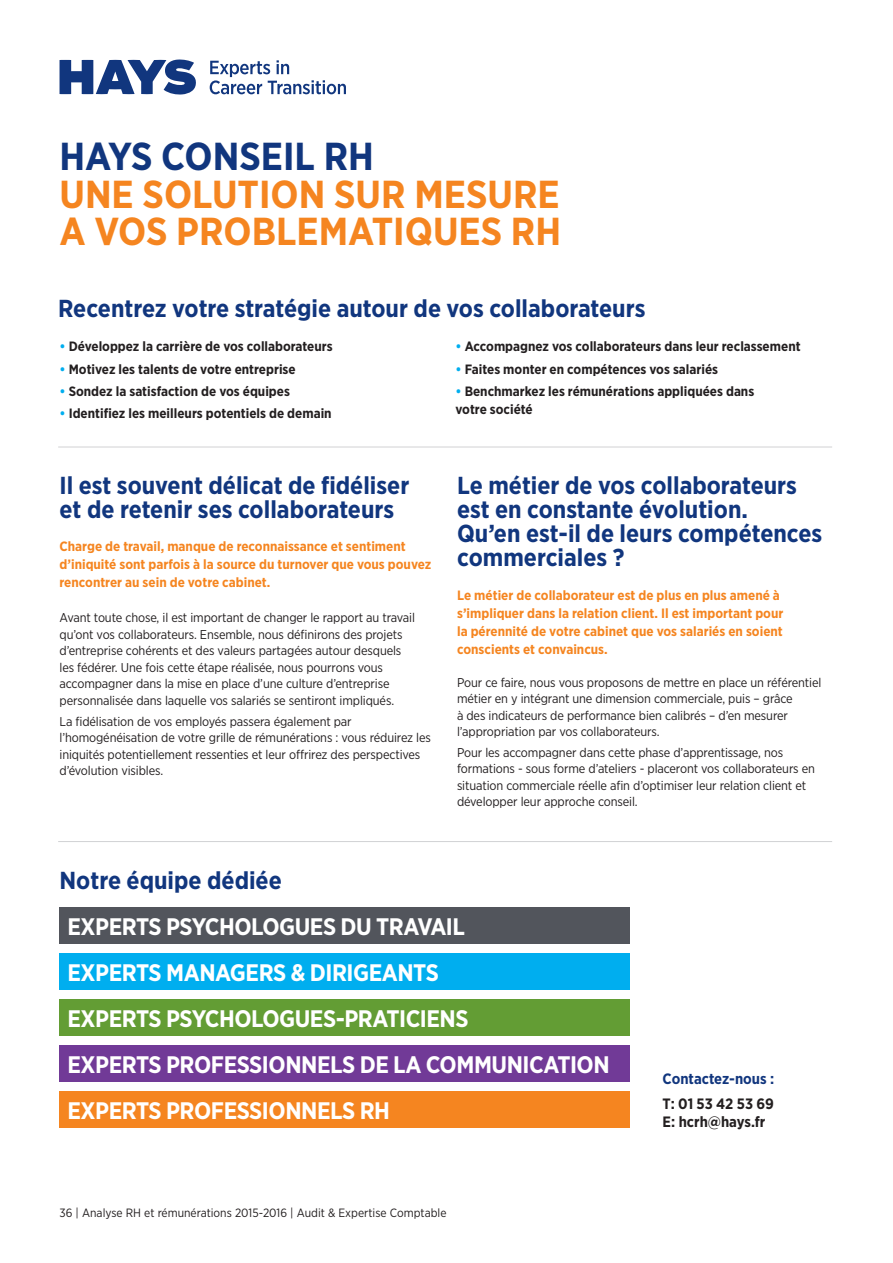
<style>
.page{position:relative;width:893px;height:1263px;background:#fff}
.page>*{position:absolute;margin:0;border:0;box-sizing:border-box;transform-origin:0 0}
.Sub-heading_Bold_10p{font:700 39px/37.5px "Gotham Narrow";color:#f58520}
.Sub-heading_Bold_10p-2{font:700 24.6px/24px "Gotham Narrow";color:#11367e}
.Sub-heading_Bold_10p-3{font:700 23.85px "Gotham Narrow";letter-spacing:-.02em;color:#fff}
.Sub-heading_Bold_10p-4{font:700 15px/25.5px "Gotham Narrow";color:#11367e}
.Sub-heading_Bold_10p-5{font:700 15px "Gotham Narrow";color:#231f20}
.Sub-heading_Bold_10p-6{font:700 13.5px/18px "Gotham Narrow";color:#f58520}
.Sub-heading_Bold_10p-7{font:700 13.5px/18px "Gotham Narrow";color:#231f20}
.Sub-heading_Bold_10p-8{font:12.75px/16.5px "Gotham Narrow";letter-spacing:-.01em;color:#231f20}
.Footer_Left{font:12px "Gotham Narrow";color:#231f20}
.s1{color:#11367e}
.s2{color:#00aeef}
.s3{color:#231f20}
</style>
<div class="page">
<div style="left:60px;top:907px;width:570px;height:36px;background:#52555c"></div>
<div style="left:60px;top:999px;width:570px;height:36px;background:#639d34"></div>
<div style="left:60px;top:953px;width:570px;height:36px;background:#00aeef"></div>
<div style="left:60px;top:1045px;width:570px;height:36px;background:#713a97"></div>
<div style="left:60px;top:1091px;width:570px;height:36px;background:#f58520"></div>
<svg style="left:60px;top:60px;width:286px;height:35px"></svg>
<hr style="left:58px;top:447px;width:774px;height:1px;background:#d1d2d4">
<hr style="left:58px;top:841px;width:774px;height:1px;background:#d1d2d4">
<p class="Sub-heading_Bold_10p" style="left:59px;top:137px;width:503px"><span class="s1">HAYS CONSEIL RH<br></span>UNE SOLUTION SUR MESURE<br>A VOS PROBLEMATIQUES RH</p>
<p class="Sub-heading_Bold_10p-2" style="left:58px;top:296px;width:589px">Recentrez votre stratégie autour de vos collaborateurs</p>
<p class="Sub-heading_Bold_10p-7" style="left:60px;top:337px;width:275px"><span class="s2">•</span> Développez la carrière de vos collaborateurs</p>
<p class="Sub-heading_Bold_10p-7" style="left:60px;top:360px;width:238px"><span class="s2">•</span> Motivez les talents de votre entreprise</p>
<p class="Sub-heading_Bold_10p-7" style="left:60px;top:382px;width:232px"><span class="s2">•</span> Sondez la satisfaction de vos équipes</p>
<p class="Sub-heading_Bold_10p-7" style="left:60px;top:404px;width:274px"><span class="s2">•</span> Identifiez les meilleurs potentiels de demain</p>
<p class="Sub-heading_Bold_10p-2" style="left:60px;top:473px;width:351px">Il est souvent délicat de fidéliser et de retenir ses collaborateurs</p>
<p class="Sub-heading_Bold_10p-6" style="left:60px;top:537px;width:373px">Charge de travail, manque de reconnaissance et sentiment d’iniquité sont parfois à la source du turnover que vous pouvez rencontrer au sein de votre cabinet.</p>
<p class="Sub-heading_Bold_10p-8" style="left:60px;top:609px;width:357px">Avant toute chose, il est important de changer le rapport au travail qu’ont vos collaborateurs. Ensemble, nous définirons des projets d’entreprise cohérents et des valeurs partagées autour desquels les fédérer. Une fois cette étape réalisée, nous pourrons vous accompagner dans la mise en place d’une culture d’entreprise personnalisée dans laquelle vos salariés se sentiront impliqués.</p>
<p class="Sub-heading_Bold_10p-8" style="left:60px;top:713px;width:373px">La fidélisation de vos employés passera également par l’homogénéisation de votre grille de rémunérations : vous réduirez les iniquités potentiellement ressenties et leur offrirez des perspectives d’évolution visibles.</p>
<p class="Sub-heading_Bold_10p-2" style="left:60px;top:868px;width:224px">Notre équipe dédiée</p>
<p class="Sub-heading_Bold_10p-7" style="left:455px;top:337px;width:347px"><span class="s2">•</span> Accompagnez vos collaborateurs dans leur reclassement</p>
<p class="Sub-heading_Bold_10p-7" style="left:455px;top:360px;width:264px"><span class="s2">•</span> Faites monter en compétences vos salariés</p>
<p class="Sub-heading_Bold_10p-7" style="left:455px;top:382px;width:300px"><span class="s2">•</span> Benchmarkez les rémunérations appliquées dans votre société</p>
<p class="Sub-heading_Bold_10p-2" style="left:457px;top:473px;width:367px">Le métier de vos collaborateurs est en constante évolution.<br>Qu’en est-il de leurs compétences commerciales ?</p>
<p class="Sub-heading_Bold_10p-6" style="left:457px;top:586px;width:328px">Le métier de collaborateur est de plus en plus amené à s’impliquer dans la relation client. Il est important pour la pérennité de votre cabinet que vos salariés en soient conscients et convaincus.</p>
<p class="Sub-heading_Bold_10p-8" style="left:457px;top:674px;width:366px">Pour ce faire, nous vous proposons de mettre en place un référentiel métier en y intégrant une dimension commerciale, puis – grâce<br>à des indicateurs de performance bien calibrés – d’en mesurer l’appropriation par vos collaborateurs.</p>
<p class="Sub-heading_Bold_10p-8" style="left:457px;top:744px;width:360px">Pour les accompagner dans cette phase d’apprentissage, nos formations - sous forme d’ateliers - placeront vos collaborateurs en situation commerciale réelle afin d’optimiser leur relation client et développer leur approche conseil.</p>
<p class="Sub-heading_Bold_10p-3" style="left:67px;top:911px;width:399px">EXPERTS PSYCHOLOGUES DU TRAVAIL</p>
<p class="Sub-heading_Bold_10p-3" style="left:67px;top:957px;width:373px">EXPERTS MANAGERS &amp; DIRIGEANTS</p>
<p class="Sub-heading_Bold_10p-3" style="left:67px;top:1003px;width:403px">EXPERTS PSYCHOLOGUES-PRATICIENS</p>
<p class="Sub-heading_Bold_10p-3" style="left:67px;top:1049px;width:544px">EXPERTS PROFESSIONNELS DE LA COMMUNICATION</p>
<p class="Sub-heading_Bold_10p-3" style="left:67px;top:1095px;width:324px">EXPERTS PROFESSIONNELS RH</p>
<p class="Footer_Left" style="left:60px;top:1205px;width:388px">36 | Analyse RH et rémunérations 2015-2016 | Audit &amp; Expertise Comptable</p>
<p class="Sub-heading_Bold_10p-4" style="left:663px;top:1066px;width:113px">Contactez-nous :<br><span class="s3">T: 01 53 42 53 69</span></p>
<p class="Sub-heading_Bold_10p-5" style="left:663px;top:1112px;width:104px">E: hcrh@hays.fr</p>
</div>
